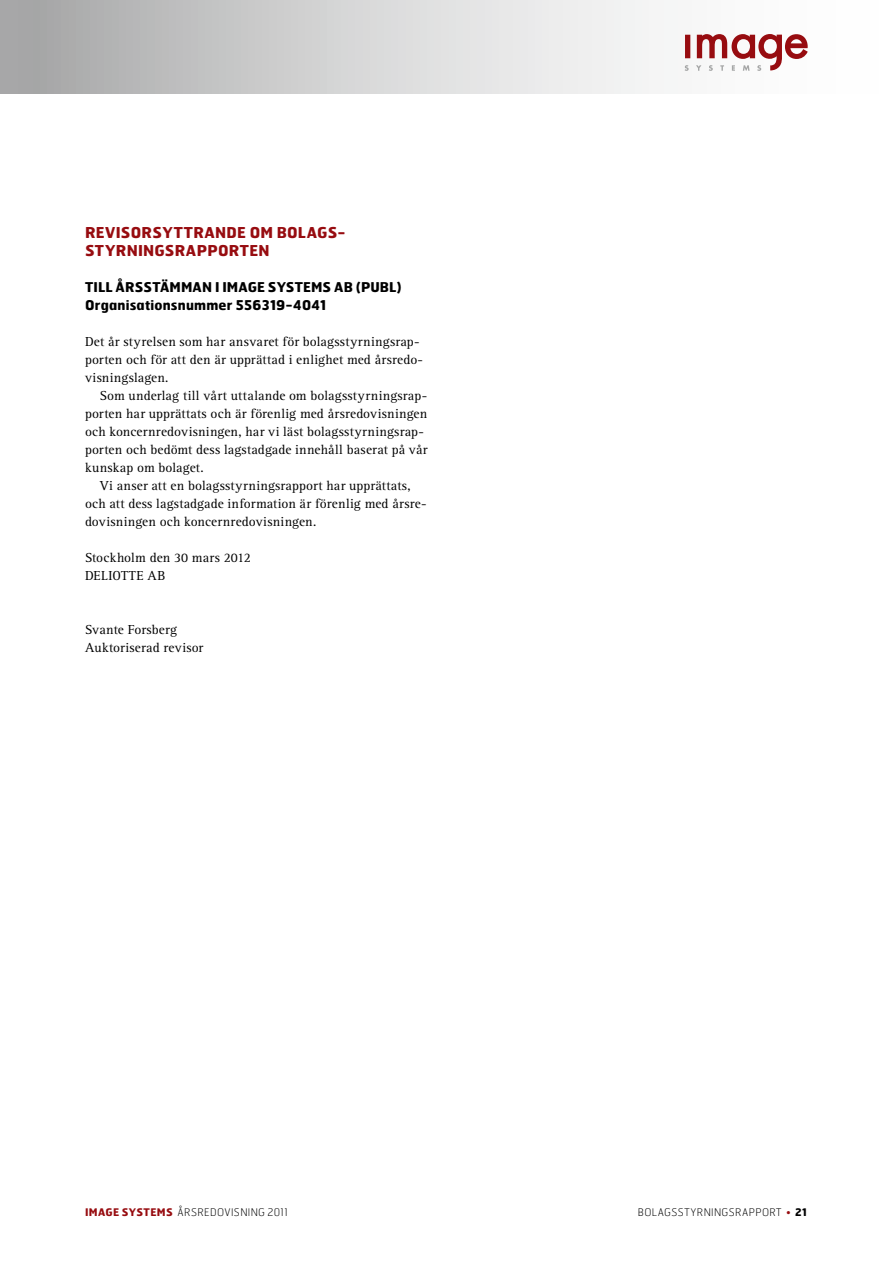
<style>
.page{position:relative;width:893px;height:1263px;background:#fff}
.page>*{position:absolute;margin:0;border:0;box-sizing:border-box;transform-origin:0 0}
.t1{font:700 15px "Hermes";letter-spacing:.02em;color:#970c10}
.t2{font:13.5px/18px "Rotis Serif";letter-spacing:.015em;color:#000}
.t3{font:700 13.5px/18px "Hermes";letter-spacing:.015em;color:#000}
.t4{font:100 10.5px "Hermes";letter-spacing:.03em;color:#000}
.s1{font-weight:700;color:#970c10}
.s2{color:#970c10}
.s3{font-weight:700}
</style>
<div class="page">
<div style="left:0;top:0;width:893px;height:94px;background:linear-gradient(to right,#acacad,#fff)"></div>
<svg style="left:685px;top:35px;width:5px;height:23px"></svg>
<svg style="left:685px;top:65px;width:4px;height:6px"></svg>
<svg style="left:696px;top:34px;width:112px;height:37px"></svg>
<p class="t1" style="left:85px;top:222px;width:11px">REVISORSYTTRAN</p>
<p class="t1" style="left:227px;top:222px;width:71px">DE OM BOLAGS-</p>
<p class="t1" style="left:85px;top:240px;width:53px">STYRNINGSRA</p>
<p class="t1" style="left:197px;top:240px;width:33px">PPORTEN</p>
<p class="t3" style="left:85px;top:277px;width:318px">TILL ÅRSSTÄMMAN I IMAGE SYSTEMS AB (PUBL)<br>ORGANISATIONSNUMMER 556319-4041</p>
<p class="t2" style="left:85px;top:333px;width:339px">Det år styrelsen som har ansvaret för bolagsstyrningsrap&shy;porten och för att den är upprättad i enlighet med årsredo&shy;visningslagen.</p>
<p class="t2" style="left:85px;top:387px;width:344px;text-indent:15px">Som underlag till vårt uttalande om bolagsstyrningsrap&shy;porten har upprättats och är förenlig med årsredovisningen och koncernredovisningen, har vi läst bolagsstyrningsrap&shy;porten och bedömt dess lagstadgade innehåll baserat på vår kunskap om bolaget.</p>
<p class="t2" style="left:85px;top:477px;width:343px;text-indent:15px">Vi anser att en bolagsstyrningsrapport har upprättats, och att dess lagstadgade information är förenlig med årsre&shy;dovisningen och koncernredovisningen.</p>
<p class="t2" style="left:85px;top:549px;width:167px">Stockholm den 30 mars 2012<br>DELIOTTE AB</p>
<p class="t2" style="left:85px;top:621px;width:120px">Svante Forsberg<br>Auktoriserad revisor</p>
<p class="t4" style="left:85px;top:1206px;width:204px"><span class="s1">IMAGE SYSTEMS</span> ÅRSREDOVISNING 2011</p>
<p class="t4" style="left:638px;top:1206px;width:171px">BOLAGSSTYRNINGSRAPPORT <span class="s2">•</span> <span class="s3">21</span></p>
</div>
